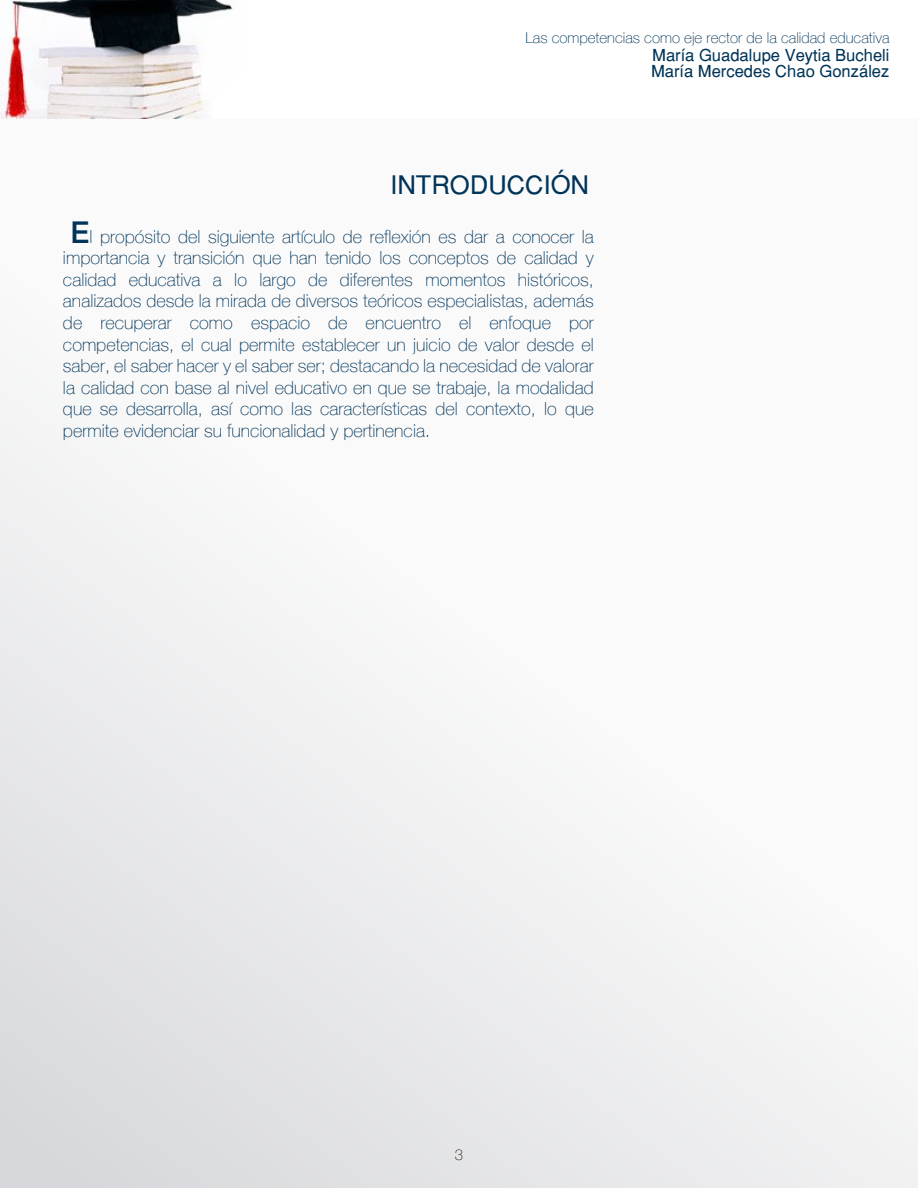
<style>
.page{position:relative;width:918px;height:1188px;background:#fff}
.page>*{position:absolute;margin:0;border:0;box-sizing:border-box;transform-origin:0 0}
.t1{font:25.5px "Helvetica";color:#003458}
.t2{font:100 18px/21.6px "Helve Nue";color:#003458;text-align:justify}
.t3{font:16.5px/16.5px "Helvetica";color:#003458}
.t4{font:100 15px "Helve Nue";color:#003458}
.t5{font:100 15px "Helve Nue";color:#1f1813}
.s1{font-family:"Helvetica 65";font-weight:500;font-size:30px}
</style>
<div class="page">
<div style="left:0;top:0;width:918px;height:1188px;background:linear-gradient(to bottom,#fff,#e7e7e9)"></div>
<img style="left:0;top:0;width:918px;height:118px">
<p class="t4" style="left:525px;top:29px;width:366px">Las competencias como eje rector de la calidad educativa</p>
<p class="t3" style="left:651px;top:46px;width:240px">María Guadalupe Veytia Bucheli<br>María Mercedes Chao González</p>
<h1 class="t1" style="left:390px;top:169px;width:200px">INTRODUCCIÓN</h1>
<p class="t2" style="left:63px;top:225px;width:532px;text-indent:8px"><span class="s1">E</span>l propósito del siguiente artículo de reflexión es dar a conocer la importancia y transición que han tenido los conceptos de calidad y calidad educativa a lo largo de diferentes momentos históricos, analizados desde la mirada de diversos teóricos especialistas, además de recuperar como espacio de encuentro el enfoque por competencias, el cual permite establecer un juicio de valor desde el saber, el saber hacer y el saber ser; destacando la necesidad de valorar la calidad con base al nivel educativo en que se trabaje, la modalidad que se desarrolla, así como las características del contexto, lo que permite evidenciar su funcionalidad y pertinencia.</p>
<p class="t5" style="left:455px;top:1146px;width:10px">3</p>
</div>
